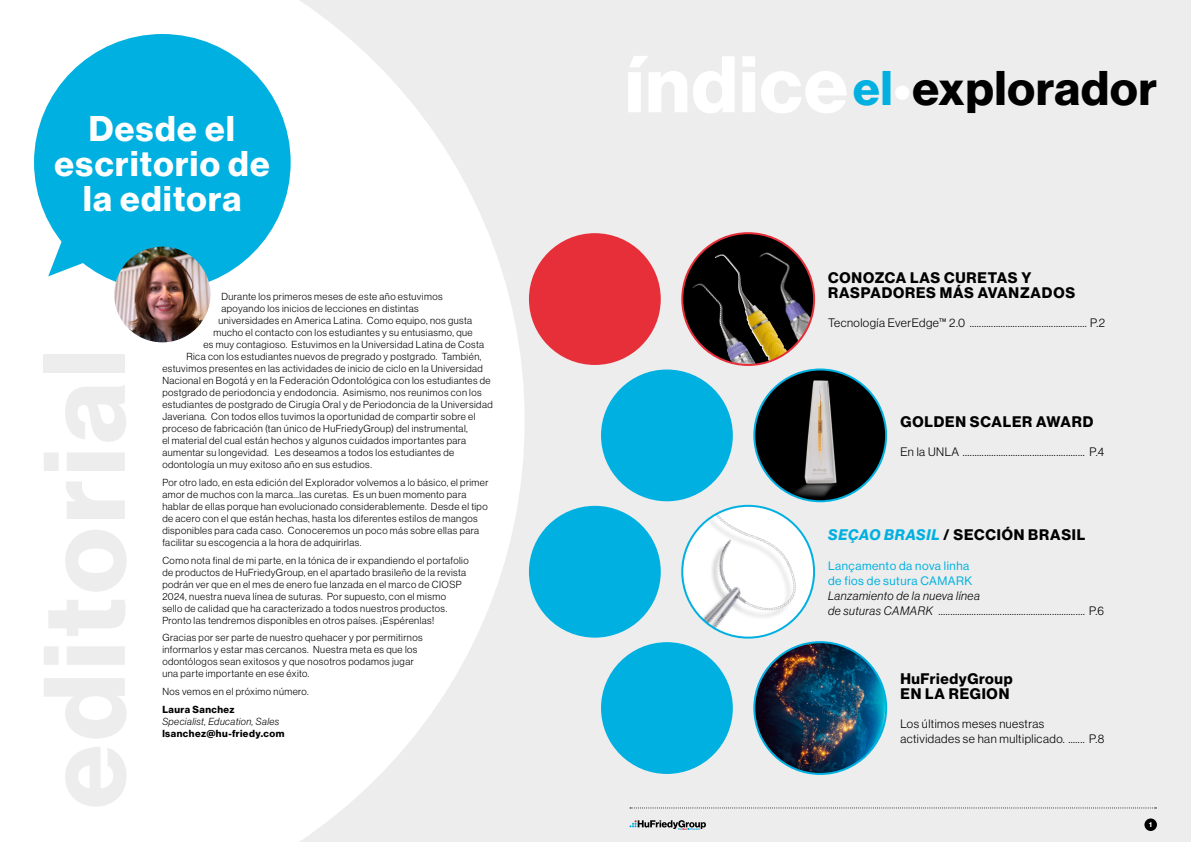
<style>
.page{position:relative;width:1191px;height:842px;background:#ededed}
.page>*{position:absolute;margin:0;border:0;box-sizing:border-box;transform-origin:0 0}
.t1{font:47.6px "N Haas Grotesk DS Pro 75 Bd";letter-spacing:.02em;color:#000}
.t2{font:35px/35px "N Haas Grotesk DS Pro 75 Bd";letter-spacing:.04em;color:#fff;text-align:center}
.t3{font:15px/15px "N Haas Grotesk DS Pro 75 Bd";letter-spacing:.055em;color:#000}
.t4{font:12px/15px "N Haas Grotesk DS Pro 45 Lt";letter-spacing:.04em;color:#000}
.t5{font:12px/15px "N Haas Grotesk DS Pro 46 Lt It";letter-spacing:.04em;color:#000}
.t6{font:12px/15px "N Haas Grotesk DS Pro 55 Rg";letter-spacing:.04em;color:#00b0e1}
.t7{font:10px/12px "N Haas Grotesk DS Pro 45 Lt";letter-spacing:.045em;color:#000}
.t8{font:10px "N Haas Grotesk DS Pro 75 Bd";letter-spacing:.05em;color:#000}
.t9{font:10px "N Haas Grotesk DS Pro 46 Lt It";letter-spacing:.045em;color:#000}
.t10{font:7px "N Haas Grotesk DS Pro 75 Bd";color:#fff}
.s1{color:#00b0e1}
.s2{color:#fff}
.s3{font-family:"N Haas Grotesk DS Pro 76 Bd It";color:#00b0e1}
.s4{font-family:"N Haas Grotesk DS Pro 45 Lt"}
</style>
<div class="page">
<svg style="left:0;top:0;width:524px;height:842px;background:#fcfcfc"></svg>
<svg style="left:629px;top:820px;width:77px;height:10px"></svg>
<svg style="left:630px;top:807px;width:526px;height:1px"></svg>
<div style="left:1144px;top:818px;width:13px;height:13px;background:#000;border-radius:50%"></div>
<svg style="left:682px;top:233px;width:132px;height:132px"></svg>
<img style="left:715px;top:255px;width:72px;height:106px">
<img style="left:687px;top:275px;width:72px;height:90px">
<img style="left:734px;top:234px;width:79px;height:115px">
<div style="left:529px;top:233px;width:132px;height:132px;background:#e72f39;border-radius:50%"></div>
<div style="left:34px;top:34px;width:257px;height:257px;background:#00b0e1;border-radius:50%"></div>
<img style="left:114px;top:247px;width:96px;height:95px;border-radius:48px">
<div style="left:601px;top:369px;width:132px;height:132px;background:#00b0e1;border-radius:50%"></div>
<div style="left:601px;top:642px;width:132px;height:132px;background:#00b0e1;border-radius:50%"></div>
<div style="left:529px;top:506px;width:132px;height:132px;background:#00b0e1;border-radius:50%"></div>
<div style="left:682px;top:506px;width:132px;height:132px;background:#000;opacity:.3"></div>
<img style="left:682px;top:506px;width:132px;height:132px;border-radius:66px">
<img style="left:754px;top:642px;width:132px;height:132px;border-radius:66px">
<img style="left:754px;top:369px;width:132px;height:132px;border-radius:66px">
<svg style="left:48px;top:240px;width:37px;height:36px"></svg>
<h2 class="t2" style="left:55px;top:111px;width:217px">Desde el escritorio de la editora</h2>
<p class="t7" style="left:221px;top:291px;width:223px">Durante los primeros meses de este año estuvimos</p>
<p class="t7" style="left:221px;top:303px;width:199px">apoyando los inicios de lecciones en distintas</p>
<p class="t7" style="left:218px;top:315px;width:255px">universidades en America Latina. Como equipo, nos gusta</p>
<p class="t7" style="left:213px;top:327px;width:261px">mucho el contacto con los estudiantes y su entusiasmo, que</p>
<p class="t7" style="left:203px;top:339px;width:282px">es muy contagioso. Estuvimos en la Universidad Latina de Costa</p>
<p class="t7" style="left:186px;top:351px;width:297px">Rica con los estudiantes nuevos de pregrado y postgrado. También,</p>
<p class="t7" style="left:162px;top:363px;width:322px">estuvimos presentes en las actividades de inicio de ciclo en la Universidad</p>
<p class="t7" style="left:162px;top:375px;width:330px">Nacional en Bogotá y en la Federación Odontológica con los estudiantes de</p>
<p class="t7" style="left:162px;top:387px;width:321px">postgrado de periodoncia y endodoncia. Asimismo, nos reunimos con los</p>
<p class="t7" style="left:162px;top:399px;width:332px">estudiantes de postgrado de Cirugía Oral y de Periodoncia de la Universidad</p>
<p class="t7" style="left:162px;top:411px;width:314px">Javeriana. Con todos ellos tuvimos la oportunidad de compartir sobre el</p>
<p class="t7" style="left:162px;top:423px;width:307px">proceso de fabricación (tan único de HuFriedyGroup) del instrumental,</p>
<p class="t7" style="left:162px;top:435px;width:305px">el material del cual están hechos y algunos cuidados importantes para</p>
<p class="t7" style="left:162px;top:447px;width:293px">aumentar su longevidad. Les deseamos a todos los estudiantes de</p>
<p class="t7" style="left:162px;top:459px;width:211px">odontología un muy exitoso año en sus estudios.</p>
<p class="t7" style="left:162px;top:477px;width:328px">Por otro lado, en esta edición del Explorador volvemos a lo básico, el primer amor de muchos con la marca…las curetas. Es un buen momento para hablar de ellas porque han evolucionado considerablemente. Desde el tipo de acero con el que están hechas, hasta los diferentes estilos de mangos disponibles para cada caso. Conoceremos un poco más sobre ellas para facilitar su escogencia a la hora de adquirirlas.</p>
<p class="t7" style="left:162px;top:554px;width:308px">Como nota final de mi parte, en la tónica de ir expandiendo el portafolio de productos de HuFriedyGroup, en el apartado brasileño de la revista podrán ver que en el mes de enero fue lanzada en el marco de CIOSP 2024, nuestra nueva línea de suturas. Por supuesto, con el mismo<br>sello de calidad que ha caracterizado a todos nuestros productos.<br>Pronto las tendremos disponibles en otros países. ¡Espérenlas!</p>
<p class="t7" style="left:162px;top:632px;width:262px">Gracias por ser parte de nuestro quehacer y por permitirnos informarlos y estar mas cercanos. Nuestra meta es que los odontólogos sean exitosos y que nosotros podamos jugar una parte importante en ese éxito.</p>
<p class="t7" style="left:162px;top:686px;width:148px">Nos vemos en el próximo número.</p>
<p class="t8" style="left:162px;top:703px;width:74px">Laura Sanchez</p>
<p class="t9" style="left:162px;top:716px;width:118px">Specialist, Education, Sales</p>
<p class="t8" style="left:162px;top:727px;width:123px">lsanchez@hu-friedy.com</p>
<h1 class="t1" style="left:853px;top:61px;width:305px"><span class="s1">el</span><span class="s2">•</span>explorador</h1>
<h3 class="t3" style="left:828px;top:270px;width:248px">CONOZCA LAS CURETAS Y<br>RASPADORES MÁS AVANZADOS</h3>
<p class="t4" style="left:828px;top:315px;width:278px">Tecnología EverEdge™ 2.0 ................................................. P.2</p>
<h3 class="t3" style="left:900px;top:414px;width:194px">GOLDEN SCALER AWARD</h3>
<p class="t4" style="left:900px;top:444px;width:205px">En la UNLA ................................................... P.4</p>
<h3 class="t3" style="left:828px;top:528px;width:259px"><span class="s3">SEÇAO BRASIL</span> / SECCIÓN BRASIL</h3>
<p class="t6" style="left:828px;top:558px;width:146px">Lançamento da nova linha de fios de sutura CAMARK</p>
<p class="t5" style="left:828px;top:588px;width:278px">Lanzamiento de la nueva línea<br>de suturas CAMARK .............................................................. <span class="s4">P.6</span></p>
<h3 class="t3" style="left:900px;top:672px;width:114px">HuFriedyGroup<br>EN LA REGION</h3>
<p class="t4" style="left:900px;top:717px;width:205px">Los últimos meses nuestras actividades se han multiplicado. ....... P.8</p>
<p class="t10" style="left:1149px;top:821px;width:4px">1</p>
</div>
